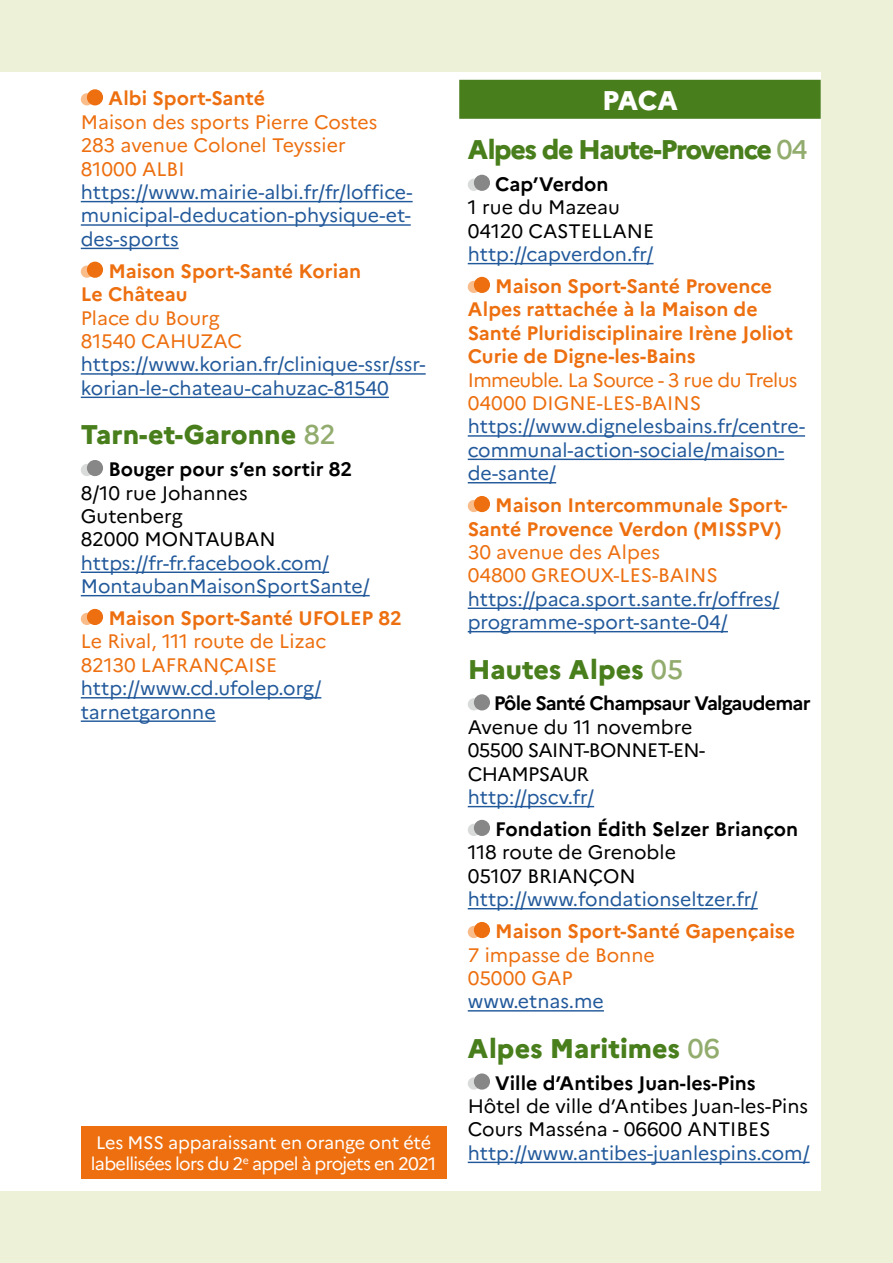
<style>
.page{position:relative;width:893px;height:1263px;background:#edf1d7}
.page>*{position:absolute;margin:0;border:0;box-sizing:border-box;transform-origin:0 0}
.Departement{font:800 27px "Marianne";letter-spacing:-.01em;color:#497e1c}
.Departement-2{font:800 27px "Marianne";letter-spacing:-.05em;color:#497e1c}
.Region{font:800 27px "Marianne";color:#fff}
.t1{font:19.5px/23.4px "Marianne";color:#22599b}
.t2{font:700 19.5px/23.4px "Marianne";color:#ed6f0f}
.t3{font:19.5px/23.4px "Marianne";color:#ed6f0f}
.t4{font:19.5px "Marianne";color:#000}
.t5{font:700 19.5px "Marianne";color:#000}
.t6{font:19.5px "Marianne";letter-spacing:-.03em;color:#ed6f0f}
.t7{font:19.5px/23.4px "Marianne";letter-spacing:-.03em;color:#000}
.t8{font:700 19.5px "Marianne";letter-spacing:-.04em;color:#000}
.Texte_courant{font:18px/21.6px "Marianne";letter-spacing:-.035em;color:#fff}
.s1{font-weight:500;color:#92ac6e}
</style>
<div class="page">
<div style="left:0;top:72px;width:821px;height:1119px;background:#fff"></div>
<hr style="left:81px;top:201px;width:332px;height:1px;background:#22599b">
<hr style="left:81px;top:224px;width:330px;height:2px;background:#22599b">
<hr style="left:81px;top:248px;width:98px;height:1px;background:#22599b">
<hr style="left:81px;top:373px;width:345px;height:2px;background:#22599b">
<hr style="left:81px;top:397px;width:308px;height:1px;background:#22599b">
<hr style="left:81px;top:571px;width:248px;height:2px;background:#22599b">
<hr style="left:81px;top:595px;width:289px;height:1px;background:#22599b">
<hr style="left:81px;top:697px;width:240px;height:1px;background:#22599b">
<hr style="left:81px;top:720px;width:135px;height:2px;background:#22599b">
<div style="left:81px;top:93px;width:12px;height:12px;background:#f9bc8b;border-radius:50%"></div>
<div style="left:87px;top:89px;width:16px;height:16px;background:#ed6f0f;border-radius:50%"></div>
<div style="left:81px;top:266px;width:12px;height:12px;background:#f9bc8b;border-radius:50%"></div>
<div style="left:87px;top:262px;width:16px;height:16px;background:#ed6f0f;border-radius:50%"></div>
<div style="left:81px;top:464px;width:12px;height:12px;background:#d9dada;border-radius:50%"></div>
<div style="left:87px;top:460px;width:16px;height:16px;background:#868786;border-radius:50%"></div>
<div style="left:81px;top:613px;width:12px;height:12px;background:#f9bc8b;border-radius:50%"></div>
<div style="left:87px;top:609px;width:16px;height:16px;background:#ed6f0f;border-radius:50%"></div>
<div style="left:459px;top:80px;width:362px;height:39px;background:#497e1c"></div>
<hr style="left:468px;top:263px;width:185px;height:1px;background:#22599b">
<hr style="left:468px;top:435px;width:337px;height:2px;background:#22599b">
<hr style="left:468px;top:459px;width:316px;height:1px;background:#22599b">
<hr style="left:468px;top:482px;width:88px;height:1px;background:#22599b">
<hr style="left:468px;top:607px;width:311px;height:2px;background:#22599b">
<hr style="left:468px;top:631px;width:260px;height:1px;background:#22599b">
<hr style="left:468px;top:806px;width:126px;height:1px;background:#22599b">
<hr style="left:468px;top:908px;width:290px;height:1px;background:#22599b">
<hr style="left:468px;top:1010px;width:136px;height:1px;background:#22599b">
<hr style="left:468px;top:1162px;width:342px;height:1px;background:#22599b">
<div style="left:468px;top:179px;width:12px;height:12px;background:#d9dada;border-radius:50%"></div>
<div style="left:474px;top:175px;width:16px;height:16px;background:#868786;border-radius:50%"></div>
<div style="left:468px;top:281px;width:12px;height:12px;background:#f9bc8b;border-radius:50%"></div>
<div style="left:474px;top:277px;width:16px;height:16px;background:#ed6f0f;border-radius:50%"></div>
<div style="left:468px;top:500px;width:12px;height:12px;background:#f9bc8b;border-radius:50%"></div>
<div style="left:474px;top:496px;width:16px;height:16px;background:#ed6f0f;border-radius:50%"></div>
<div style="left:468px;top:698px;width:12px;height:12px;background:#d9dada;border-radius:50%"></div>
<div style="left:474px;top:694px;width:16px;height:16px;background:#868786;border-radius:50%"></div>
<div style="left:468px;top:824px;width:12px;height:12px;background:#d9dada;border-radius:50%"></div>
<div style="left:474px;top:820px;width:16px;height:16px;background:#868786;border-radius:50%"></div>
<div style="left:468px;top:926px;width:12px;height:12px;background:#f9bc8b;border-radius:50%"></div>
<div style="left:474px;top:922px;width:16px;height:16px;background:#ed6f0f;border-radius:50%"></div>
<div style="left:468px;top:1077px;width:12px;height:12px;background:#d9dada;border-radius:50%"></div>
<div style="left:474px;top:1073px;width:16px;height:16px;background:#868786;border-radius:50%"></div>
<div style="left:81px;top:1126px;width:365px;height:53px;background:#ed6f0f"></div>
<p class="t2" style="left:108px;top:87px;width:158px">Albi Sport-Santé</p>
<p class="t3" style="left:81px;top:110px;width:298px">Maison des sports Pierre Costes<br>283 avenue Colonel Teyssier</p>
<p class="t3" style="left:81px;top:157px;width:105px">81000 ALBI</p>
<p class="t1" style="left:81px;top:180px;width:333px;text-align:justify">https://www.mairie-albi.fr/fr/loffice&shy;municipal-deducation-physique-et&shy;des-sports</p>
<p class="t2" style="left:81px;top:259px;width:282px;text-indent:28px">Maison Sport-Santé Korian<br>Le Château</p>
<p class="t3" style="left:81px;top:306px;width:140px">Place du Bourg</p>
<p class="t3" style="left:81px;top:329px;width:163px">81540 CAHUZAC</p>
<p class="t1" style="left:81px;top:353px;width:346px">https://www.korian.fr/clinique-ssr/ssr&shy;korian-le-chateau-cahuzac-81540</p>
<p class="Departement" style="left:81px;top:418px;width:257px">Tarn-et-Garonne <span class="s1">82</span></p>
<p class="t5" style="left:108px;top:457px;width:245px">Bouger pour s’en sortir 82</p>
<p class="t4" style="left:81px;top:481px;width:168px">8/10 rue Johannes</p>
<p class="t4" style="left:81px;top:504px;width:103px">Gutenberg</p>
<p class="t4" style="left:81px;top:527px;width:196px">82000 MONTAUBAN</p>
<p class="t1" style="left:81px;top:551px;width:290px">https://fr-fr.facebook.com/<br>MontaubanMaisonSportSante/</p>
<p class="t2" style="left:108px;top:606px;width:295px">Maison Sport-Santé UFOLEP 82</p>
<p class="t3" style="left:81px;top:630px;width:247px">Le Rival, 111 route de Lizac</p>
<p class="t3" style="left:81px;top:653px;width:198px">82130 LAFRANÇAISE</p>
<p class="t1" style="left:81px;top:676px;width:242px">http://www.cd.ufolep.org/ tarnetgaronne</p>
<p class="Texte_courant" style="left:91px;top:1131px;width:347px">Les MSS apparaissant en orange ont été labellisées lors du 2<sup>e</sup> appel à projets en 2021</p>
<p class="Region" style="left:602px;top:83px;width:77px">PACA</p>
<p class="Departement-2" style="left:468px;top:133px;width:342px">Alpes de Haute-Provence <span class="s1">04</span></p>
<p class="t5" style="left:495px;top:172px;width:115px">Cap’Verdon</p>
<p class="t4" style="left:468px;top:195px;width:154px">1 rue du Mazeau</p>
<p class="t4" style="left:468px;top:219px;width:188px">04120 CASTELLANE</p>
<p class="t1" style="left:468px;top:242px;width:187px">http://capverdon.fr/</p>
<p class="t2" style="left:468px;top:274px;width:327px;text-indent:28px">Maison Sport-Santé Provence<br>Alpes rattachée à la Maison de<br>Santé Pluridisciplinaire Irène Joliot<br>Curie de Digne-les-Bains</p>
<p class="t6" style="left:468px;top:368px;width:331px">Immeuble. La Source - 3 rue du Trelus</p>
<p class="t3" style="left:468px;top:391px;width:235px">04000 DIGNE-LES-BAINS</p>
<p class="t1" style="left:468px;top:415px;width:339px">https://www.dignelesbains.fr/centre&shy;communal-action-sociale/maison&shy;de-sante/</p>
<p class="t2" style="left:468px;top:493px;width:321px;text-indent:28px">Maison Intercommunale Sport-<br>Santé Provence Verdon (MISSPV)</p>
<p class="t3" style="left:468px;top:540px;width:194px">30 avenue des Alpes</p>
<p class="t3" style="left:468px;top:564px;width:252px">04800 GREOUX-LES-BAINS</p>
<p class="t1" style="left:468px;top:587px;width:313px">https://paca.sport.sante.fr/offres/ programme-sport-sante-04/</p>
<p class="Departement" style="left:468px;top:652px;width:217px">Hautes Alpes <span class="s1">05</span></p>
<p class="t8" style="left:494px;top:692px;width:318px">Pôle Santé Champsaur Valgaudemar</p>
<p class="t4" style="left:468px;top:715px;width:226px">Avenue du 11 novembre</p>
<p class="t7" style="left:468px;top:738px;width:239px">05500 SAINT-BONNET-EN-<br>CHAMPSAUR</p>
<p class="t1" style="left:468px;top:785px;width:128px">http://pscv.fr/</p>
<p class="t5" style="left:495px;top:817px;width:304px">Fondation Édith Selzer Briançon</p>
<p class="t4" style="left:468px;top:840px;width:210px">118 route de Grenoble</p>
<p class="t4" style="left:468px;top:864px;width:169px">05107 BRIANÇON</p>
<p class="t1" style="left:468px;top:887px;width:291px">http://www.fondationseltzer.fr/</p>
<p class="t2" style="left:495px;top:919px;width:301px">Maison Sport-Santé Gapençaise</p>
<p class="t3" style="left:468px;top:943px;width:189px">7 impasse de Bonne</p>
<p class="t3" style="left:468px;top:966px;width:107px">05000 GAP</p>
<p class="t1" style="left:468px;top:990px;width:138px">www.etnas.me</p>
<p class="Departement" style="left:468px;top:1032px;width:254px">Alpes Maritimes <span class="s1">06</span></p>
<p class="t5" style="left:495px;top:1071px;width:262px">Ville d’Antibes Juan-les-Pins</p>
<p class="t4" style="left:468px;top:1094px;width:342px">Hôtel de ville d’Antibes Juan-les-Pins</p>
<p class="t4" style="left:468px;top:1117px;width:304px">Cours Masséna - 06600 ANTIBES</p>
<p class="t1" style="left:468px;top:1141px;width:343px">http://www.antibes-juanlespins.com/</p>
</div>
